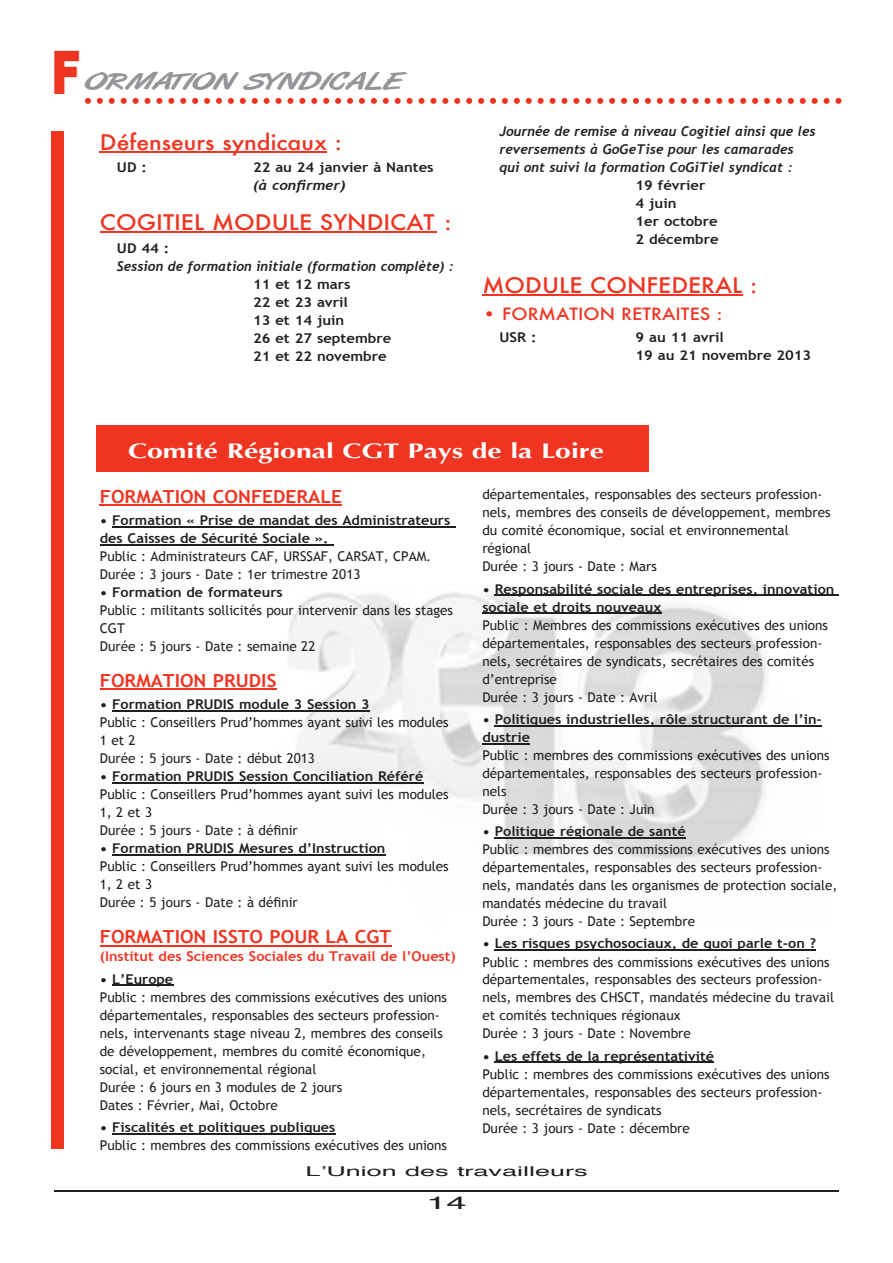
<style>
.page{position:relative;width:893px;height:1263px;background:#fff}
.page>*{position:absolute;margin:0;border:0;box-sizing:border-box;transform-origin:0 0}
.t1{font:900 60px "Arial";color:#ef3522;scale:.75 1}
.t2{font:24px "Art Brush";color:#939598;scale:1.5 1}
.t3{font:500 21px "Futura";color:#ef3522;scale:1.1 1}
.t4{font:700 21px "Optima";color:#fff;scale:1.35 1}
.t5{font:700 18px "Trebuchet MS";color:#ef3522;scale:1.07 1}
.t6{font:18px "Helvetica";color:#231f20;scale:2 1}
.t7{font:500 16.5px "Futura";color:#ef3522;scale:1.1 1}
.t8{font:13.5px/18px "Trebuchet MS";color:#231f20}
.t9{font:700 13.5px/18px "Trebuchet MS";color:#231f20;scale:1.07 1}
.t10{font:italic 700 13.5px/18px "Trebuchet";color:#231f20}
.t11{font:700 13.5px/18px "Trebuchet MS";color:#231f20;scale:1.1 1}
.t12{font:700 13.5px "Trebuchet MS";color:#ef3522;scale:1.07 1}
.t13{font:13.5px "Helvetica";color:#231f20;scale:2 1}
.t14{font:italic 700 13.5px "Trebuchet";color:#231f20;scale:1.1 1}
</style>
<div class="page">
<img style="left:237px;top:526px;width:595px;height:339px">
<hr style="left:54px;top:1191px;width:785px;height:1px;background:#231f20">
<div style="left:51px;top:132px;width:13px;height:1017px;background:#ef3522"></div>
<svg style="left:85px;top:98px;width:756px;height:6px"></svg>
<hr style="left:100px;top:151px;width:227px;height:2px;background:#ef3522">
<hr style="left:100px;top:232px;width:337px;height:1px;background:#ef3522">
<hr style="left:482px;top:294px;width:260px;height:2px;background:#ef3522">
<hr style="left:100px;top:504px;width:242px;height:2px;background:#ef3522">
<hr style="left:112px;top:526px;width:343px;height:1px;background:#231f20">
<hr style="left:100px;top:544px;width:233px;height:1px;background:#231f20">
<hr style="left:100px;top:688px;width:177px;height:2px;background:#ef3522">
<hr style="left:112px;top:710px;width:258px;height:2px;background:#231f20">
<hr style="left:112px;top:782px;width:311px;height:2px;background:#231f20">
<hr style="left:112px;top:854px;width:273px;height:2px;background:#231f20">
<hr style="left:100px;top:945px;width:291px;height:1px;background:#ef3522">
<hr style="left:112px;top:985px;width:61px;height:1px;background:#231f20">
<hr style="left:112px;top:1133px;width:224px;height:1px;background:#231f20">
<hr style="left:495px;top:595px;width:344px;height:1px;background:#231f20">
<hr style="left:482px;top:613px;width:179px;height:1px;background:#231f20">
<hr style="left:495px;top:725px;width:327px;height:1px;background:#231f20">
<hr style="left:482px;top:743px;width:48px;height:1px;background:#231f20">
<hr style="left:495px;top:837px;width:191px;height:2px;background:#231f20">
<hr style="left:495px;top:949px;width:321px;height:2px;background:#231f20">
<hr style="left:495px;top:1062px;width:219px;height:1px;background:#231f20">
<div style="left:96px;top:425px;width:553px;height:47px;background:#ef3522"></div>
<h1 class="t1" style="left:51px;top:29px;width:42px">F</h1>
<h2 class="t2" style="left:85px;top:69px;width:213px">ORMATION SYNDICALE</h2>
<h3 class="t3" style="left:100px;top:128px;width:221px">Défenseurs syndicaux :</h3>
<p class="t11" style="left:117px;top:158px;width:29px">UD :</p>
<p class="t11" style="left:253px;top:158px;width:166px">22 au 24 janvier à Nantes</p>
<p class="t14" style="left:253px;top:177px;width:86px">(à confirmer)</p>
<h3 class="t3" style="left:100px;top:208px;width:321px">COGITIEL MODULE SYNDICAT :</h3>
<p class="t11" style="left:117px;top:239px;width:49px">UD 44 :</p>
<p class="t10" style="left:117px;top:257px;width:338px">Session de formation initiale (formation complète) :</p>
<p class="t11" style="left:253px;top:275px;width:127px">11 et 12 mars<br>22 et 23 avril<br>13 et 14 juin<br>26 et 27 septembre<br>21 et 22 novembre</p>
<p class="t10" style="left:499px;top:123px;width:318px">Journée de remise à niveau Cogitiel ainsi que les reversements à GoGeTise pour les camarades qui ont suivi la formation CoGiTiel syndicat :</p>
<p class="t11" style="left:635px;top:176px;width:77px">19 février<br>4 juin<br>1er octobre<br>2 décembre</p>
<h3 class="t3" style="left:482px;top:271px;width:251px">MODULE CONFEDERAL :</h3>
<p class="t7" style="left:482px;top:302px;width:220px">• FORMATION RETRAITES :</p>
<p class="t11" style="left:499px;top:328px;width:35px">USR :</p>
<p class="t11" style="left:635px;top:328px;width:161px">9 au 11 avril<br>19 au 21 novembre 2013</p>
<h3 class="t4" style="left:128px;top:439px;width:354px">Comité Régional CGT Pays de la Loire</h3>
<h3 class="t5" style="left:100px;top:485px;width:228px">FORMATION CONFEDERALE</h3>
<p class="t9" style="left:100px;top:511px;width:329px">• Formation « Prise de mandat des Administrateurs des Caisses de Sécurité Sociale ».</p>
<p class="t8" style="left:100px;top:547px;width:333px">Public : Administrateurs CAF, URSSAF, CARSAT, CPAM.<br>Durée : 3 jours - Date : 1er trimestre 2013</p>
<p class="t9" style="left:100px;top:583px;width:173px">• Formation de formateurs</p>
<p class="t8" style="left:100px;top:601px;width:355px">Public : militants sollicités pour intervenir dans les stages<br>CGT<br>Durée : 5 jours - Date : semaine 22</p>
<h3 class="t5" style="left:100px;top:669px;width:167px">FORMATION PRUDIS</h3>
<p class="t9" style="left:100px;top:695px;width:254px">• Formation PRUDIS module 3 Session 3</p>
<p class="t8" style="left:100px;top:714px;width:350px">Public : Conseillers Prud’hommes ayant suivi les modules<br>1 et 2<br>Durée : 5 jours - Date : début 2013</p>
<p class="t9" style="left:100px;top:767px;width:304px">• Formation PRUDIS Session Conciliation Référé</p>
<p class="t8" style="left:100px;top:786px;width:350px">Public : Conseillers Prud’hommes ayant suivi les modules<br>1, 2 et 3<br>Durée : 5 jours - Date : à définir</p>
<p class="t9" style="left:100px;top:839px;width:268px">• Formation PRUDIS Mesures d’Instruction</p>
<p class="t8" style="left:100px;top:858px;width:350px">Public : Conseillers Prud’hommes ayant suivi les modules<br>1, 2 et 3<br>Durée : 5 jours - Date : à définir</p>
<h3 class="t5" style="left:100px;top:926px;width:274px">FORMATION ISSTO POUR LA CGT</h3>
<p class="t12" style="left:100px;top:948px;width:334px">(Institut des Sciences Sociales du Travail de l’Ouest)</p>
<p class="t9" style="left:100px;top:970px;width:70px">• L’Europe</p>
<p class="t8" style="left:100px;top:988px;width:349px">Public : membres des commissions exécutives des unions départementales, responsables des secteurs profession&shy;nels, intervenants stage niveau 2, membres des conseils de développement, membres du comité économique, social, et environnemental régional<br>Durée : 6 jours en 3 modules de 2 jours<br>Dates : Février, Mai, Octobre</p>
<p class="t9" style="left:100px;top:1118px;width:222px">• Fiscalités et politiques publiques</p>
<p class="t8" style="left:100px;top:1136px;width:349px">Public : membres des commissions exécutives des unions</p>
<p class="t8" style="left:482px;top:486px;width:350px">départementales, responsables des secteurs profession&shy;nels, membres des conseils de développement, membres du comité économique, social et environnemental régional<br>Durée : 3 jours - Date : Mars</p>
<p class="t9" style="left:482px;top:580px;width:330px">• Responsabilité sociale des entreprises, innovation sociale et droits nouveaux</p>
<p class="t8" style="left:482px;top:616px;width:347px">Public : Membres des commissions exécutives des unions départementales, responsables des secteurs profession&shy;nels, secrétaires de syndicats, secrétaires des comités d’entreprise<br>Durée : 3 jours - Date : Avril</p>
<p class="t9" style="left:482px;top:710px;width:319px">• Politiques industrielles, rôle structurant de l’in&shy;dustrie</p>
<p class="t8" style="left:482px;top:746px;width:349px">Public : membres des commissions exécutives des unions départementales, responsables des secteurs profession&shy;nels<br>Durée : 3 jours - Date : Juin</p>
<p class="t9" style="left:482px;top:822px;width:192px">• Politique régionale de santé</p>
<p class="t8" style="left:482px;top:841px;width:357px">Public : membres des commissions exécutives des unions départementales, responsables des secteurs profession&shy;nels, mandatés dans les organismes de protection sociale, mandatés médecine du travail<br>Durée : 3 jours - Date : Septembre</p>
<p class="t9" style="left:482px;top:935px;width:313px">• Les risques psychosociaux, de quoi parle t-on ?</p>
<p class="t8" style="left:482px;top:953px;width:353px">Public : membres des commissions exécutives des unions départementales, responsables des secteurs profession&shy;nels, membres des CHSCT, mandatés médecine du travail et comités techniques régionaux<br>Durée : 3 jours - Date : Novembre</p>
<p class="t9" style="left:482px;top:1047px;width:218px">• Les effets de la représentativité</p>
<p class="t8" style="left:482px;top:1065px;width:349px">Public : membres des commissions exécutives des unions départementales, responsables des secteurs profession&shy;nels, secrétaires de syndicats<br>Durée : 3 jours - Date : décembre</p>
<p class="t13" style="left:305px;top:1160px;width:143px">L’Union des travailleurs</p>
<h3 class="t6" style="left:426px;top:1189px;width:22px">14</h3>
</div>
